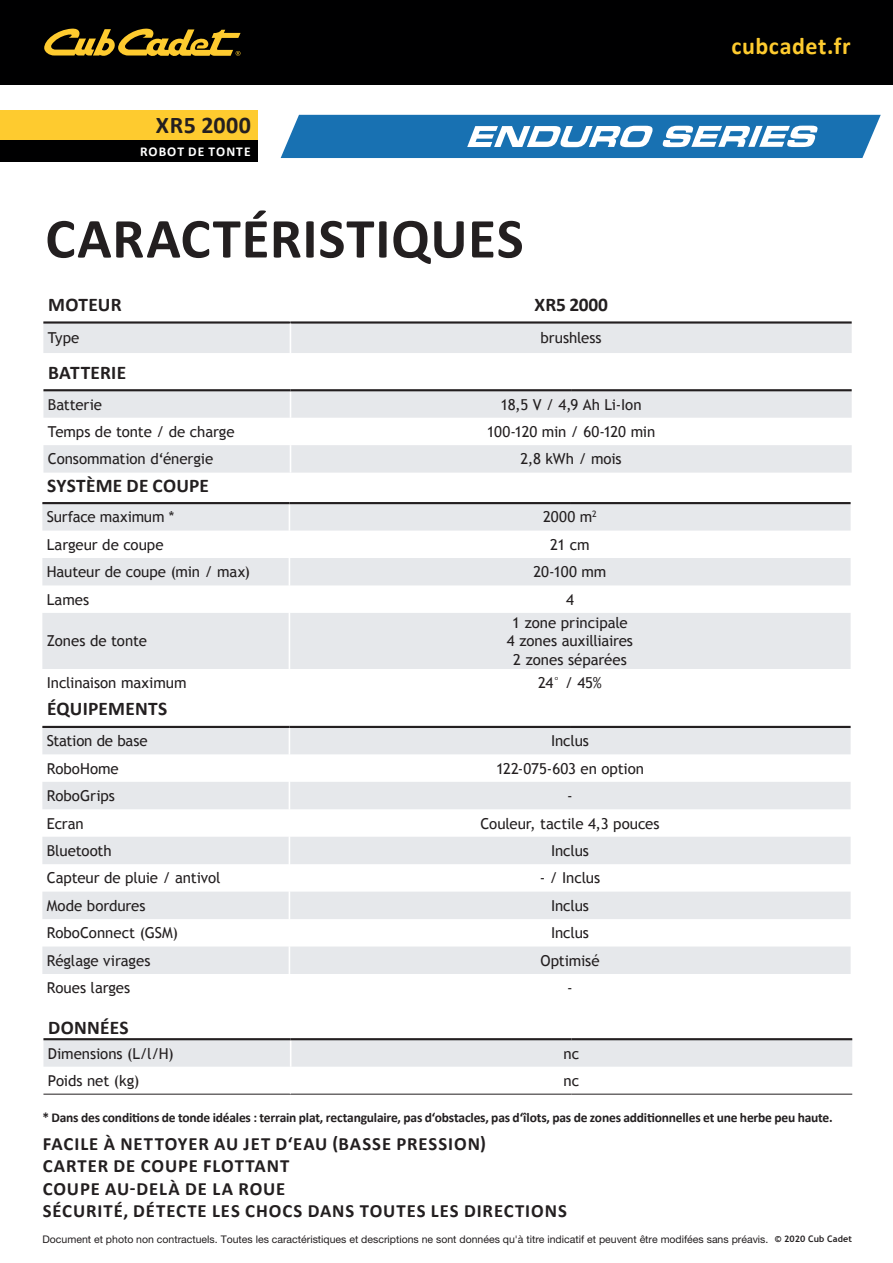
<style>
.page{position:relative;width:893px;height:1263px;background:#fff}
.page>*{position:absolute;margin:0;border:0;box-sizing:border-box;transform-origin:0 0}
.t1{font:700 57px "Calibri";letter-spacing:.015em;color:#231f20}
.t2{font:700 24px "Calibri";letter-spacing:.025em;color:#fecb2f}
.t3{font:700 24px "Calibri";letter-spacing:.02em;color:#231f20}
.t4{font:700 19.35px "Calibri";letter-spacing:.01em;color:#231f20}
.t5{font:700 18.75px/22.5px "Calibri";letter-spacing:.05em;color:#231f20}
.t6{font:15px/18px "Trebuchet MS";letter-spacing:-.005em;color:#231f20;text-align:center}
.t7{font:700 13.5px "Calibri";letter-spacing:-.015em;color:#231f20}
.t8{font:700 13.5px "Calibri";letter-spacing:.075em;color:#fff}
.t9{font:10.5px "Helvetica Neue LT Pro";color:#231f20}
.t10{font:700 9px "Trebuchet MS";letter-spacing:.015em;color:#231f20}
</style>
<div class="page">
<div style="left:0;top:0;width:893px;height:85px;background:#000001"></div>
<svg style="left:44px;top:28px;width:197px;height:28px"></svg>
<div style="left:0;top:111px;width:258px;height:29px;background:#fecb2f"></div>
<div style="left:0;top:140px;width:258px;height:22px;background:#000001"></div>
<svg style="left:281px;top:115px;width:600px;height:43px"></svg>
<svg style="left:43px;top:321px;width:809px;height:32px;background:#d9dadd"></svg>
<svg style="left:43px;top:391px;width:809px;height:82px;fill:#e6e8eb"></svg>
<svg style="left:290px;top:391px;width:1px;height:82px"></svg>
<hr style="left:571px;top:389px;width:281px;height:2px;background:#231f20">
<hr style="left:43px;top:389px;width:247px;height:2px;background:#231f20">
<hr style="left:290px;top:389px;width:281px;height:2px;background:#231f20">
<hr style="left:43px;top:1094px;width:248px;height:1px;background:#231f20">
<svg style="left:43px;top:1040px;width:809px;height:54px"></svg>
<hr style="left:291px;top:1094px;width:280px;height:1px;background:#231f20">
<hr style="left:571px;top:1094px;width:281px;height:1px;background:#231f20">
<hr style="left:43px;top:1038px;width:248px;height:2px;background:#231f20">
<hr style="left:291px;top:1038px;width:280px;height:2px;background:#231f20">
<hr style="left:571px;top:1038px;width:281px;height:2px;background:#231f20">
<svg style="left:42px;top:504px;width:809px;height:165px;fill:#e6e8eb"></svg>
<svg style="left:289px;top:504px;width:1px;height:109px"></svg>
<hr style="left:289px;top:613px;width:1px;height:56px;background:#fff">
<hr style="left:42px;top:502px;width:247px;height:2px;background:#231f20">
<hr style="left:289px;top:502px;width:281px;height:2px;background:#231f20">
<hr style="left:570px;top:502px;width:281px;height:2px;background:#231f20">
<svg style="left:42px;top:728px;width:809px;height:246px;fill:#e6e8eb"></svg>
<svg style="left:289px;top:728px;width:1px;height:246px"></svg>
<hr style="left:42px;top:726px;width:247px;height:2px;background:#231f20">
<hr style="left:289px;top:726px;width:281px;height:2px;background:#231f20">
<hr style="left:570px;top:726px;width:281px;height:2px;background:#231f20">
<h2 class="t3" style="left:156px;top:110px;width:97px">XR5 2000</h2>
<p class="t8" style="left:140px;top:143px;width:112px">ROBOT DE TONTE</p>
<h1 class="t1" style="left:45px;top:203px;width:480px">CARACTÉRISTIQUES</h1>
<p class="t4" style="left:48px;top:292px;width:75px">MOTEUR</p>
<p class="t4" style="left:534px;top:292px;width:75px">XR5 2000</p>
<p class="t6" style="left:48px;top:329px;width:33px">Type</p>
<p class="t6" style="left:540px;top:329px;width:63px">brushless</p>
<p class="t4" style="left:48px;top:360px;width:79px">BATTERIE</p>
<p class="t6" style="left:48px;top:395px;width:56px">Batterie</p>
<p class="t6" style="left:501px;top:395px;width:142px">18,5 V / 4,9 Ah Li-Ion</p>
<p class="t6" style="left:48px;top:423px;width:188px">Temps de tonte / de charge</p>
<p class="t6" style="left:487px;top:423px;width:170px">100-120 min / 60-120 min</p>
<p class="t6" style="left:48px;top:450px;width:167px">Consommation d‘énergie</p>
<p class="t6" style="left:520px;top:450px;width:103px">2,8 kWh / mois</p>
<p class="t4" style="left:47px;top:473px;width:163px">SYSTÈME DE COUPE</p>
<p class="t6" style="left:47px;top:508px;width:129px">Surface maximum *</p>
<p class="t6" style="left:543px;top:508px;width:55px">2000 m<sup>2</sup></p>
<p class="t6" style="left:47px;top:536px;width:118px">Largeur de coupe</p>
<p class="t6" style="left:550px;top:536px;width:41px">21 cm</p>
<p class="t6" style="left:47px;top:563px;width:205px">Hauteur de coupe (min / max)</p>
<p class="t6" style="left:534px;top:563px;width:74px">20-100 mm</p>
<p class="t6" style="left:47px;top:591px;width:44px">Lames</p>
<p class="t6" style="left:566px;top:591px;width:9px">4</p>
<p class="t6" style="left:47px;top:632px;width:102px">Zones de tonte</p>
<p class="t6" style="left:507px;top:614px;width:128px">1 zone principale<br>4 zones auxilliaires<br>2 zones séparées</p>
<p class="t6" style="left:47px;top:674px;width:141px">Inclinaison maximum</p>
<p class="t6" style="left:538px;top:674px;width:65px">24° / 45%</p>
<p class="t4" style="left:47px;top:697px;width:122px">ÉQUIPEMENTS</p>
<p class="t6" style="left:47px;top:732px;width:102px">Station de base</p>
<p class="t6" style="left:551px;top:732px;width:40px">Inclus</p>
<p class="t6" style="left:47px;top:759px;width:74px">RoboHome</p>
<p class="t6" style="left:496px;top:759px;width:149px">122-075-603 en option</p>
<p class="t6" style="left:47px;top:787px;width:70px">RoboGrips</p>
<p class="t6" style="left:567px;top:787px;width:7px">-</p>
<p class="t6" style="left:47px;top:814px;width:39px">Ecran</p>
<p class="t6" style="left:480px;top:814px;width:181px">Couleur, tactile 4,3 pouces</p>
<p class="t6" style="left:47px;top:842px;width:66px">Bluetooth</p>
<p class="t6" style="left:551px;top:842px;width:40px">Inclus</p>
<p class="t6" style="left:47px;top:869px;width:175px">Capteur de pluie / antivol</p>
<p class="t6" style="left:540px;top:869px;width:62px">- / Inclus</p>
<p class="t6" style="left:47px;top:897px;width:100px">Mode bordures</p>
<p class="t6" style="left:551px;top:897px;width:40px">Inclus</p>
<p class="t6" style="left:47px;top:924px;width:133px">RoboConnect (GSM)</p>
<p class="t6" style="left:551px;top:924px;width:40px">Inclus</p>
<p class="t6" style="left:47px;top:952px;width:105px">Réglage virages</p>
<p class="t6" style="left:540px;top:952px;width:61px">Optimisé</p>
<p class="t6" style="left:47px;top:979px;width:85px">Roues larges</p>
<p class="t6" style="left:567px;top:979px;width:7px">-</p>
<p class="t4" style="left:48px;top:1015px;width:82px">DONNÉES</p>
<p class="t6" style="left:48px;top:1044px;width:127px">Dimensions (L/l/H)</p>
<p class="t6" style="left:564px;top:1044px;width:17px">nc</p>
<p class="t6" style="left:48px;top:1072px;width:93px">Poids net (kg)</p>
<p class="t6" style="left:564px;top:1072px;width:17px">nc</p>
<h2 class="t2" style="left:731px;top:31px;width:121px">cubcadet.fr</h2>
<p class="t7" style="left:42px;top:1109px;width:792px">* Dans des conditions de tonde idéales : terrain plat, rectangulaire, pas d‘obstacles, pas d‘îlots, pas de zones additionnelles et une herbe peu haute.</p>
<p class="t5" style="left:43px;top:1131px;width:526px">FACILE À NETTOYER AU JET D‘EAU (BASSE PRESSION)<br>CARTER DE COUPE FLOTTANT<br>COUPE AU-DELÀ DE LA ROUE<br>SÉCURITÉ, DÉTECTE LES CHOCS DANS TOUTES LES DIRECTIONS</p>
<p class="t9" style="left:43px;top:1233px;width:727px">Document et photo non contractuels. Toutes les caractéristiques et descriptions ne sont données qu'à titre indicatif et peuvent être modifées sans préavis.</p>
<p class="t10" style="left:775px;top:1233px;width:79px">© 2020 Cub Cadet</p>
</div>
